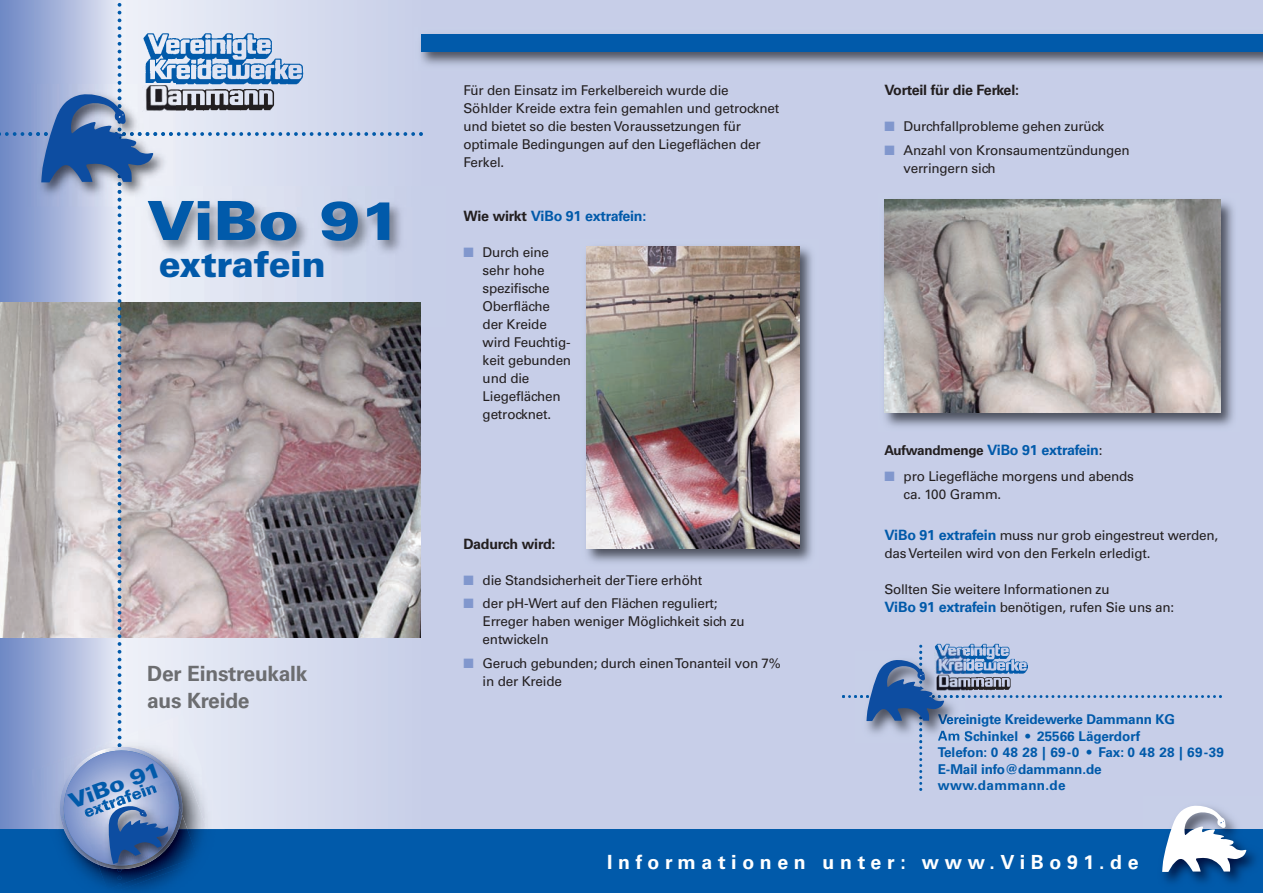
<style>
.page{position:relative;width:1263px;height:893px;background:#fff}
.page>*{position:absolute;margin:0;border:0;box-sizing:border-box;transform-origin:0 0}
.t1{font:900 54px "Univers";color:#015aaa;scale:1.14 1}
.t2{font:900 36px "Univers CE";letter-spacing:-.015em;color:#015aaa}
.t3{font:700 21px/26.5px "Univers";letter-spacing:-.01em;color:#6c6d70}
.t4{font:900 21px "Univers";color:#015aaa;scale:1.14 1}
.t5{font:700 19.5px "Univers";letter-spacing:.29em;color:#fff}
.t6{font:900 16.5px "Univers";color:#015aaa}
.t7{font:700 14.25px "Univers";letter-spacing:-.015em;color:#015aaa}
.t8{font:700 14.25px "Univers";letter-spacing:-.015em;color:#231f20}
.t9{font:13.5px/18px "Univers";letter-spacing:-.015em;color:#231f20}
.t10{font:700 13.5px/16.5px "Univers";letter-spacing:-.01em;color:#015aaa}
.s1{color:#231f20}
.s2{color:#8197cd}
.s3{font-size:13.5px;color:#231f20}
.s4{font-weight:400;font-size:13.5px;color:#231f20}
.s5{font-weight:700;font-size:14.25px;color:#015aaa}
</style>
<div class="page">
<div style="left:421px;top:0;width:842px;height:893px;background:#c7cee8"></div>
<div style="left:0;top:829px;width:1263px;height:64px;background:#015aaa"></div>
<img style="left:423px;top:51px;width:840px;height:14px">
<div style="left:421px;top:34px;width:842px;height:17px;background:#015aaa"></div>
<img style="left:1163px;top:850px;width:93px;height:33px">
<svg style="left:1162px;top:806px;width:84px;height:66px"></svg>
<img style="left:586px;top:246px;width:226px;height:316px">
<img style="left:587px;top:247px;width:212px;height:302px">
<img style="left:884px;top:199px;width:350px;height:228px">
<img style="left:884px;top:200px;width:336px;height:212px">
<svg style="left:0;top:0;width:423px;height:887px;background:#a7aec3"></svg>
<img style="left:936px;top:643px;width:63px;height:2px">
<svg style="left:842px;top:645px;width:380px;height:146px"></svg>
<h1 class="t1" style="left:147px;top:201px;width:225px">ViBo 91</h1>
<h2 class="t2" style="left:159px;top:251px;width:168px">extrafein</h2>
<h3 class="t3" style="left:147px;top:663px;width:162px">Der Einstreukalk aus Kreide</h3>
<h3 class="t4" style="left:67px;top:794px;width:86px;rotate:-20deg">ViBo 91</h3>
<p class="t6" style="left:82px;top:807px;width:78px;rotate:-20deg">extrafein</p>
<p class="t9" style="left:463px;top:82px;width:317px">Für den Einsatz im Ferkelbereich wurde die Söhlder Kreide extra fein gemahlen und getrocknet und bietet so die besten Voraussetzungen für optimale Bedingungen auf den Liegeflächen der Ferkel.</p>
<p class="t7" style="left:463px;top:210px;width:184px"><span class="s1">Wie wirkt</span> ViBo 91 extrafein:</p>
<p class="t9" style="left:483px;top:244px;width:90px;text-indent:-19px"><span class="s2">■</span> Durch eine sehr hohe spezifische<br>Oberfläche der Kreide wird Feuchtig&shy;keit gebunden und die<br>Liegeflächen getrocknet.</p>
<p class="t8" style="left:463px;top:539px;width:93px">Dadurch wird:</p>
<p class="t9" style="left:463px;top:572px;width:240px"><span class="s2">■</span> die Standsicherheit der Tiere erhöht</p>
<p class="t9" style="left:483px;top:596px;width:263px;text-indent:-19px"><span class="s2">■</span> der pH-Wert auf den Flächen reguliert;<br>Erreger haben weniger Möglichkeit sich zu entwickeln</p>
<p class="t9" style="left:483px;top:655px;width:300px;text-indent:-19px"><span class="s2">■</span> Geruch gebunden; durch einen Tonanteil von 7% in der Kreide</p>
<p class="t8" style="left:884px;top:85px;width:136px">Vorteil für die Ferkel:</p>
<p class="t9" style="left:884px;top:119px;width:221px"><span class="s2">■</span> Durchfallprobleme gehen zurück</p>
<p class="t9" style="left:904px;top:142px;width:228px;text-indent:-19px"><span class="s2">■</span> Anzahl von Kronsaumentzündungen verringern sich</p>
<p class="t7" style="left:884px;top:445px;width:220px"><span class="s3">Aufwandmenge</span> ViBo 91 extrafein<span class="s4">:</span></p>
<p class="t9" style="left:904px;top:468px;width:232px;text-indent:-19px"><span class="s2">■</span> pro Liegefläche morgens und abends ca. 100 Gramm.</p>
<p class="t9" style="left:884px;top:528px;width:335px"><span class="s5">ViBo 91 extrafein</span> muss nur grob eingestreut werden, das Verteilen wird von den Ferkeln erledigt.</p>
<p class="t9" style="left:884px;top:582px;width:291px">Sollten Sie weitere Informationen zu<br><span class="s5">ViBo 91 extrafein</span> benötigen, rufen Sie uns an:</p>
<p class="t10" style="left:938px;top:712px;width:287px">Vereinigte Kreidewerke Dammann KG<br>Am Schinkel • 25566 Lägerdorf<br>Telefon: 0 48 28 | 69-0 • Fax: 0 48 28 | 69-39<br>E-Mail info@dammann.de www.dammann.de</p>
<h3 class="t5" style="left:607px;top:855px;width:533px">Informationen unter: www.ViBo91.de</h3>
</div>
